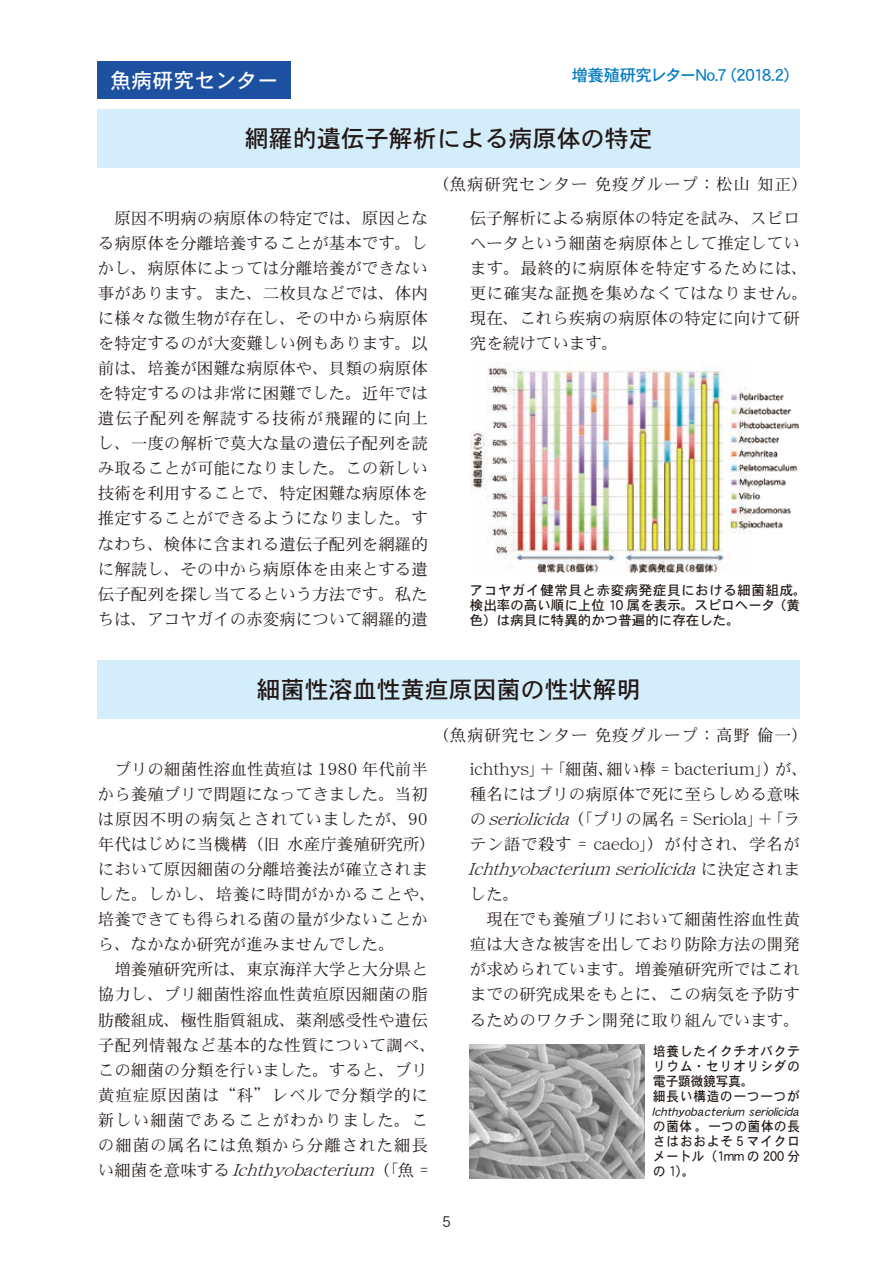
<style>
.page{position:relative;width:893px;height:1263px;background:#fff}
.page>*{position:absolute;margin:0;border:0;box-sizing:border-box;transform-origin:0 0}
.t1{font:24px "DFPHS Gothic CID W5";color:#231916}
.t2{font:21px "DFPHS Gothic CID W5";color:#fff}
.t3{font:16.5px/25px "DFPHS Mincho CID W3";color:#231916}
.t4{font:16.5px/25px "DFPHS Mincho CID W3";letter-spacing:.03em;color:#231916;text-align:center}
.t5{font:16.5px "DFPHS Mincho CID W3";letter-spacing:.05em;color:#231916}
.t6{font:16.5px "DFPHS Gothic CID W5";letter-spacing:-.035em;color:#007ac3}
.t7{font:15px "DFPHS Gothic CID W3";color:#231916}
.t8{font:13.5px/15px "DFPHS Gothic CID W5";color:#231916}
.t9{font:13.5px/15px "DFPHS Gothic CID W5";letter-spacing:.07em;color:#231916;scale:.93 1}
.t10{font:13.5px/15px "DFPHS Gothic CID W5";letter-spacing:.045em;color:#231916;text-align:justify;scale:.93 1}
.t11{font:italic 11.85px "DFPHS Gothic CID W5";color:#231916}
.s1{font-style:italic}
</style>
<div class="page">
<div style="left:98px;top:62px;width:193px;height:37px;background:#1e50a2"></div>
<img style="left:470px;top:1044px;width:175px;height:134px">
<div style="left:98px;top:109px;width:702px;height:59px;background:#d3edfb"></div>
<div style="left:98px;top:660px;width:702px;height:59px;background:#d3edfb"></div>
<img style="left:470px;top:362px;width:329px;height:211px">
<p class="t2" style="left:110px;top:69px;width:170px">魚病研究センター</p>
<p class="t6" style="left:571px;top:66px;width:230px">増養殖研究レターNo.7（2018.2）</p>
<h1 class="t1" style="left:245px;top:126px;width:409px">網羅的遺伝子解析による病原体の特定</h1>
<p class="t5" style="left:433px;top:175px;width:377px">（魚病研究センター 免疫グループ：松山 知正）</p>
<p class="t3" style="left:98px;top:205px;width:332px;text-align:justify;text-indent:16px">原因不明病の病原体の特定では、原因となる病原体を分離培養することが基本です。しかし、病原体によっては分離培養ができない事があります。また、二枚貝などでは、体内に様々な微生物が存在し、その中から病原体を特定するのが大変難しい例もあります。以前は、培養が困難な病原体や、貝類の病原体を特定するのは非常に困難でした。近年では遺伝子配列を解読する技術が飛躍的に向上し、一度の解析で莫大な量の遺伝子配列を読み取ることが可能になりました。この新しい技術を利用することで、特定困難な病原体を推定することができるようになりました。すなわち、検体に含まれる遺伝子配列を網羅的に解読し、その中から病原体を由来とする遺伝子配列を探し当てるという方法です。私たちは、アコヤガイの赤変病について網羅的遺</p>
<p class="t3" style="left:470px;top:205px;width:340px">伝子解析による病原体の特定を試み、スピロヘータという細菌を病原体として推定しています。最終的に病原体を特定するためには、更に確実な証拠を集めなくてはなりません。現在、これら疾病の病原体の特定に向けて研究を続けています。</p>
<p class="t8" style="left:470px;top:582px;width:338px">アコヤガイ健常貝と赤変病発症貝における細菌組成。検出率の高い順に上位 10 属を表示。スピロヘータ（黄色）は病貝に特異的かつ普遍的に存在した。</p>
<h1 class="t1" style="left:257px;top:677px;width:385px">細菌性溶血性黄疸原因菌の性状解明</h1>
<p class="t3" style="left:98px;top:756px;width:340px;text-indent:16px">ブリの細菌性溶血性黄疸は 1980 年代前半から養殖ブリで問題になってきました。当初は原因不明の病気とされていましたが、90年代はじめに当機構（旧 水産庁養殖研究所）において原因細菌の分離培養法が確立されました。しかし、培養に時間がかかることや、培養できても得られる菌の量が少ないことから、なかなか研究が進みませんでした。</p>
<p class="t4" style="left:98px;top:957px;width:340px">増養殖研究所は、東京海洋大学と大分県と<br>協力し、ブリ細菌性溶血性黄疸原因細菌の脂肪酸組成、極性脂質組成、薬剤感受性や遺伝子配列情報など基本的な性質について調べ、この細菌の分類を行いました。すると、ブリ黄疸症原因菌は“科”レベルで分類学的に新しい細菌であることがわかりました。この細菌の属名には魚類から分離された細長い細菌を意味する <span class="s1">Ichthyobacterium</span> （「魚 =</p>
<p class="t5" style="left:433px;top:726px;width:377px">（魚病研究センター 免疫グループ：高野 倫一）</p>
<p class="t3" style="left:468px;top:756px;width:342px">ichthys」+「細菌、細い棒 = bacterium」）が、種名にはブリの病原体で死に至らしめる意味の<span class="s1">seriolicida</span> （「ブリの属名 = Seriola」+「ラテン語で殺す = caedo」）が付され、学名が<br><span class="s1">Ichthyobacterium seriolicida</span> に決定されました。</p>
<p class="t3" style="left:470px;top:907px;width:332px;text-align:justify;text-indent:16px">現在でも養殖ブリにおいて細菌性溶血性黄疸は大きな被害を出しており防除方法の開発が求められています。増養殖研究所ではこれまでの研究成果をもとに、この病気を予防するためのワクチン開発に取り組んでいます。</p>
<p class="t7" style="left:442px;top:1213px;width:10px">5</p>
<p class="t9" style="left:653px;top:1044px;width:159px">培養したイクチオバクテリウム・セリオリシダの電子顕微鏡写真。<br>細長い構造の一つ一つが</p>
<p class="t11" style="left:652px;top:1105px;width:151px">Ichthyobacterium seriolicida</p>
<p class="t10" style="left:653px;top:1119px;width:159px">の菌体。一つの菌体の長さはおおよそ 5 マイクロメートル（1mm の 200 分の 1）。</p>
</div>
